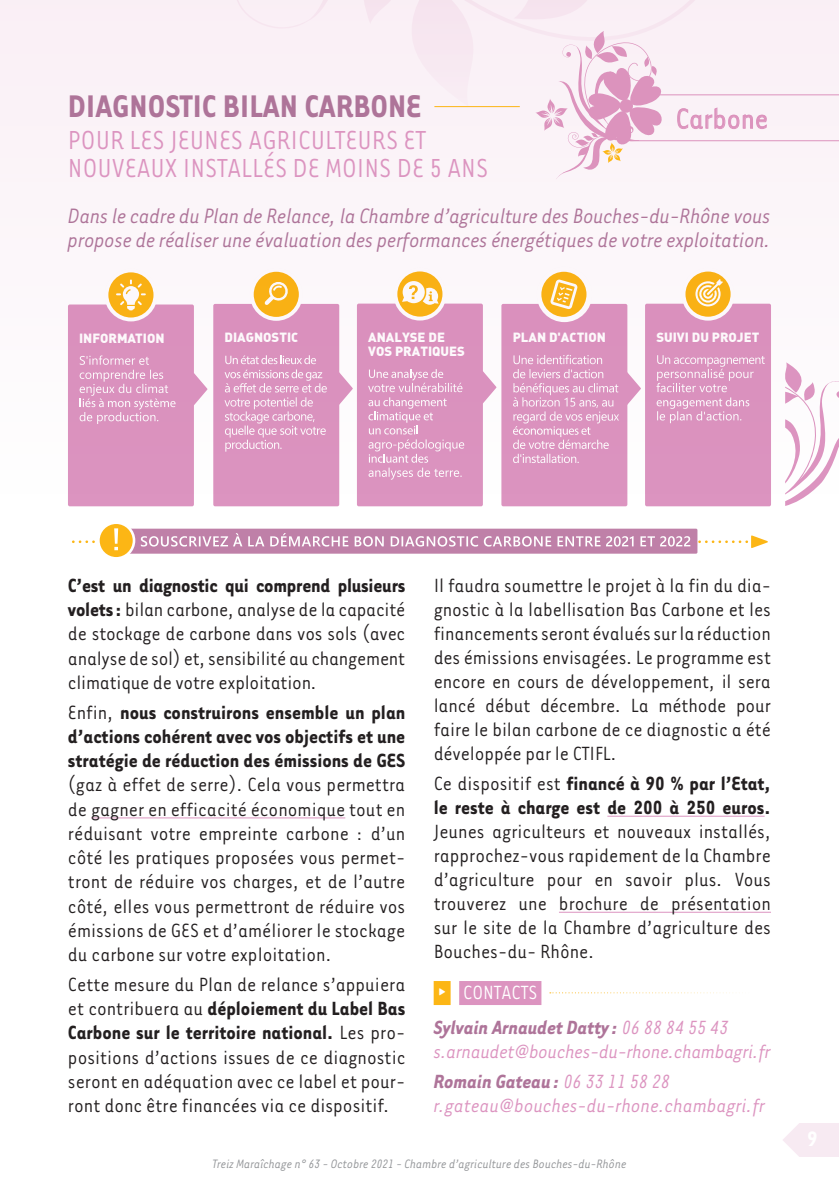
<style>
.page{position:relative;width:839px;height:1191px;background:#fff}
.page>*{position:absolute;margin:0;border:0;box-sizing:border-box;transform-origin:0 0}
.t1{font:700 36px "Tarzana Narrow";color:#ae7499}
.t2{font:32px "Tarzana Narrow";color:#dc93bd}
.t3{font:30px/28px "Tarzana Narrow";color:#dc94c0}
.t4{font:italic 24px/24px "Tarzana Narrow";letter-spacing:-.02em;color:#ae7499}
.t5{font:700 24px "Tarzana Narrow";color:#fff}
.t6{font:22px/24.2px "Tarzana Narrow";color:#231f20;text-align:justify}
.t7{font:700 22px/24.2px "Tarzana Narrow";color:#231f20;text-align:justify}
.t8{font:italic 22px/29.6px "Tarzana Narrow";letter-spacing:-.02em;color:#dc94c0}
.t9{font:italic 700 22px/35.4px "Tarzana Narrow";letter-spacing:-.005em;color:#ae7499}
.t10{font:italic 14px "Tarzana Narrow";letter-spacing:-.01em;color:#939598}
.t11{font:13px "DIN Black Alternate";color:#fff}
.s1{font-weight:700}
.s2{font-weight:400}
.s3{font-family:"Geogrotesque";font-style:normal;color:#fff}
.s4{font-weight:400;font-style:normal;color:#fff}
.s5{font-weight:400;color:#dc94c0}
.s6{font-weight:700;color:#ae7499}
</style>
<div class="page">
<div style="left:0;top:0;width:839px;height:493px;background:#fcf6f9"></div>
<svg style="left:783px;top:1123px;width:56px;height:33px;background:#f8ecf3"></svg>
<hr style="left:91px;top:817px;width:254px;height:1px;background:#dc94c0">
<hr style="left:607px;top:816px;width:158px;height:1px;background:#dc94c0">
<hr style="left:559px;top:912px;width:212px;height:1px;background:#dc94c0">
<div style="left:434px;top:981px;width:17px;height:24px;background:#fcb615"></div>
<div style="left:459px;top:981px;width:82px;height:24px;background:#dc94c0"></div>
<svg style="left:550px;top:992px;width:180px;height:1px"></svg>
<svg style="left:339px;top:372px;width:14px;height:33px"></svg>
<div style="left:213px;top:304px;width:126px;height:202px;background:#dc94c0;border-radius:2px"></div>
<svg style="left:224px;top:355px;width:103px;height:96px"></svg>
<svg style="left:252px;top:270px;width:49px;height:49px"></svg>
<svg style="left:264px;top:281px;width:25px;height:24px"></svg>
<div style="left:250px;top:268px;width:53px;height:53px;border:4px solid #fff;border-radius:50%"></div>
<svg style="left:627px;top:372px;width:14px;height:33px"></svg>
<div style="left:501px;top:304px;width:126px;height:202px;background:#dc94c0;border-radius:2px"></div>
<svg style="left:513px;top:355px;width:106px;height:108px"></svg>
<div style="left:537px;top:266px;width:55px;height:56px;border:5px solid #fff;border-radius:50%"></div>
<div style="left:645px;top:304px;width:126px;height:202px;background:#dc94c0;border-radius:2px"></div>
<svg style="left:656px;top:355px;width:109px;height:68px"></svg>
<svg style="left:684px;top:269px;width:49px;height:50px"></svg>
<svg style="left:695px;top:279px;width:28px;height:27px"></svg>
<div style="left:682px;top:268px;width:52px;height:52px;border:4px solid #fff;border-radius:50%"></div>
<div style="left:128px;top:528px;width:569px;height:25px;background:#bf80a8"></div>
<div style="left:68px;top:304px;width:126px;height:202px;background:#dc94c0;border-radius:2px"></div>
<svg style="left:80px;top:355px;width:96px;height:69px"></svg>
<svg style="left:106px;top:270px;width:49px;height:49px"></svg>
<svg style="left:116px;top:279px;width:30px;height:31px"></svg>
<div style="left:104px;top:268px;width:53px;height:53px;border:4px solid #fff;border-radius:50%"></div>
<svg style="left:194px;top:373px;width:14px;height:32px"></svg>
<svg style="left:539px;top:270px;width:49px;height:49px"></svg>
<svg style="left:550px;top:279px;width:28px;height:30px"></svg>
<div style="left:537px;top:268px;width:53px;height:53px;border:4px solid #fff;border-radius:50%"></div>
<div style="left:357px;top:303px;width:126px;height:203px;background:#dc94c0;border-radius:2px"></div>
<svg style="left:368px;top:369px;width:96px;height:110px"></svg>
<svg style="left:395px;top:269px;width:49px;height:49px"></svg>
<div style="left:393px;top:267px;width:53px;height:53px;border:4px solid #fff;border-radius:50%"></div>
<svg style="left:483px;top:371px;width:13px;height:32px"></svg>
<svg style="left:402px;top:281px;width:37px;height:24px"></svg>
<svg style="left:98px;top:522px;width:36px;height:36px"></svg>
<div style="left:97px;top:521px;width:38px;height:37px;border:3px solid #fff;border-radius:50%"></div>
<svg style="left:73px;top:528px;width:695px;height:22px"></svg>
<svg style="left:785px;top:362px;width:54px;height:144px"></svg>
<svg style="left:237px;top:0;width:602px;height:179px"></svg>
<h1 class="t1" style="left:68px;top:84px;width:355px">DIAGNOSTIC BILAN CARBONE</h1>
<h3 class="t3" style="left:68px;top:125px;width:422px">POUR LES JEUNES AGRICULTEURS ET<br>NOUVEAUX INSTALLÉS DE MOINS DE 5 ANS</h3>
<h2 class="t2" style="left:676px;top:99px;width:94px">Carbone</h2>
<p class="t4" style="left:68px;top:203px;width:705px">Dans le cadre du Plan de Relance, la Chambre d’agriculture des Bouches-du-Rhône vous propose de réaliser une évaluation des performances énergétiques de votre exploitation.</p>
<p class="t11" style="left:79px;top:329px;width:87px">INFORMATION</p>
<p class="t11" style="left:225px;top:329px;width:75px">DIAGNOSTIC</p>
<p class="t11" style="left:368px;top:328px;width:78px">ANALYSE DE</p>
<p class="t11" style="left:513px;top:329px;width:95px">PLAN D'ACTION</p>
<p class="t11" style="left:656px;top:328px;width:104px">SUIVI DU PROJET</p>
<p class="t11" style="left:368px;top:342px;width:98px">VOS PRATIQUES</p>
<p class="t6" style="left:68px;top:572px;width:339px"><span class="s1">C’est un diagnostic qui comprend plusieurs volets:</span> bilan carbone, analyse de la capacité de stockage de carbone dans vos sols (avec analyse de sol) et, sensibilité au changement climatique de votre exploitation.</p>
<p class="t7" style="left:68px;top:699px;width:339px"><span class="s2">Enfin,</span> nous construirons ensemble un plan d’actions cohérent avec vos objectifs et une stratégie de réduction des émissions de GES</p>
<p class="t6" style="left:68px;top:771px;width:339px">(gaz à effet de serre). Cela vous permettra de gagner en efficacité économique tout en réduisant votre empreinte carbone : d’un côté les pratiques proposées vous permet&shy;tront de réduire vos charges, et de l’autre côté, elles vous permettront de réduire vos émissions de GES et d’améliorer le stockage du carbone sur votre exploitation.</p>
<p class="t6" style="left:68px;top:971px;width:339px">Cette mesure du Plan de relance s’appuiera et contribuera au <span class="s1">déploiement du Label Bas Carbone sur le territoire national.</span> Les pro&shy;positions d’actions issues de ce diagnostic seront en adéquation avec ce label et pour&shy;ront donc être financées via ce dispositif.</p>
<p class="t6" style="left:434px;top:572px;width:339px">Il faudra soumettre le projet à la fin du dia&shy;gnostic à la labellisation Bas Carbone et les financements seront évalués sur la réduction des émissions envisagées. Le programme est encore en cours de développement, il sera lancé début décembre. La méthode pour faire le bilan carbone de ce diagnostic a été développée par le CTIFL.</p>
<p class="t7" style="left:434px;top:770px;width:339px"><span class="s2">Ce dispositif est</span> financé à 90 % par l’Etat, le reste à charge est de 200 à 250 euros.</p>
<p class="t6" style="left:434px;top:818px;width:339px">Jeunes agriculteurs et nouveaux installés, rapprochez-vous rapidement de la Chambre d’agriculture pour en savoir plus. Vous trouverez une brochure de présentation sur le site de la Chambre d’agriculture des Bouches-du- Rhône.</p>
<p class="t9" style="left:434px;top:973px;width:297px"><span class="s3">∂</span> <span class="s4">CONTACTS<br></span>Sylvain Arnaudet Datty: <span class="s5">06 88 84 55 43</span></p>
<p class="t8" style="left:434px;top:1036px;width:339px">s.arnaudet@bouches-du-rhone.chambagri.fr<br><span class="s6">Romain Gateau :</span> 06 33 11 58 28</p>
<p class="t8" style="left:434px;top:1089px;width:333px">r.gateau@bouches-du-rhone.chambagri.fr</p>
<p class="t10" style="left:212px;top:1155px;width:416px">Treiz Maraîchage n° 63 - Octobre 2021 - Chambre d’agriculture des Bouches-du-Rhône</p>
<p class="t5" style="left:807px;top:1123px;width:12px">9</p>
</div>
